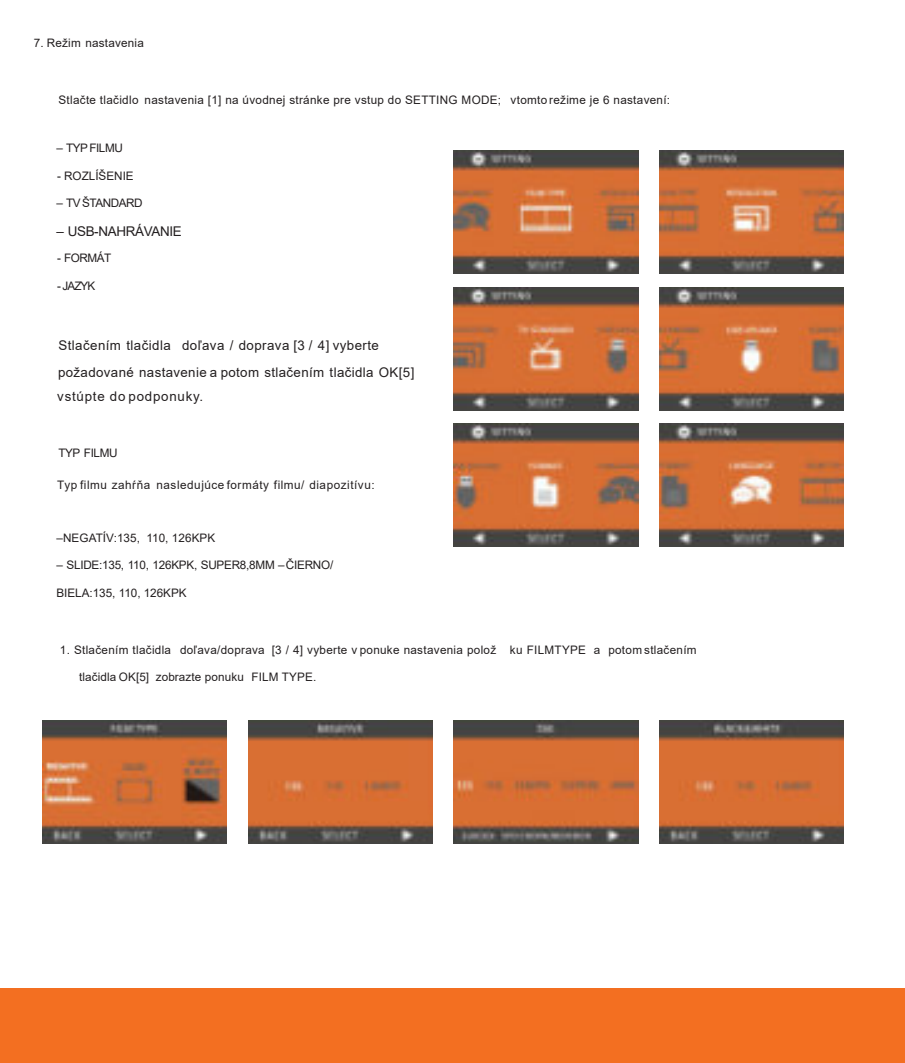
<style>
.page{position:relative;width:905px;height:1063px;background:#fff}
.page>*{position:absolute;margin:0;border:0;box-sizing:border-box;transform-origin:0 0}
.t1{font:13.5px "Arial";letter-spacing:-.025em;color:#231f20}
.t2{font:13.25px/23.8px "Arial";letter-spacing:.03em;color:#231f20}
.t3{font:11.75px "Arial";letter-spacing:.025em;color:#231f20}
.t4{font:11.75px "Arial";letter-spacing:.045em;color:#231f20}
.t5{font:11.75px "Arial";letter-spacing:-.02em;color:#231f20}
.t6{font:11.75px "Arial";color:#231f20}
.t7{font:11.75px "Arial";letter-spacing:.005em;color:#231f20}
.t8{font:11.75px "Arial";letter-spacing:-.035em;color:#231f20}
.t9{font:11.75px "Arial";letter-spacing:-.03em;color:#231f20}
.s1{color:#fff}
</style>
<div class="page">
<div style="left:0;top:988px;width:905px;height:74px;background:#f36f21"></div>
<img style="left:454px;top:150px;width:184px;height:123px">
<img style="left:659px;top:150px;width:185px;height:123px">
<img style="left:454px;top:287px;width:184px;height:123px">
<img style="left:659px;top:287px;width:185px;height:123px">
<img style="left:454px;top:423px;width:184px;height:123px">
<img style="left:659px;top:423px;width:185px;height:123px">
<img style="left:43px;top:720px;width:184px;height:123px">
<img style="left:248px;top:720px;width:185px;height:123px">
<img style="left:659px;top:720px;width:185px;height:123px">
<img style="left:454px;top:720px;width:184px;height:123px">
<p class="t3" style="left:17px;top:39px;width:128px"><span class="s1">30</span> 7. Režim nastavenia</p>
<p class="t3" style="left:58px;top:96px;width:613px">Stlačte tlačidlo nastavenia [1] na úvodnej stránke pre vstup do SETTING MODE; vtomto režime je 6 nastavení:</p>
<p class="t8" style="left:57px;top:143px;width:68px">– TYPFILMU</p>
<p class="t6" style="left:57px;top:171px;width:78px">- ROZLÍŠENIE</p>
<p class="t8" style="left:57px;top:199px;width:88px">– TV ŠTANDARD</p>
<p class="t1" style="left:57px;top:226px;width:127px">– USB-NAHRÁVANIE</p>
<p class="t3" style="left:57px;top:253px;width:56px">- FORMÁT</p>
<p class="t3" style="left:57px;top:281px;width:40px">- JAZYK</p>
<p class="t2" style="left:58px;top:334px;width:322px">Stlačením tlačidla doľava / doprava [3 / 4] vyberte</p>
<p class="t2" style="left:57px;top:362px;width:359px">požadované nastavenie a potom stlačením tlačidla OK[5] vstúpte do podponuky.</p>
<p class="t9" style="left:58px;top:448px;width:61px">TYP FILMU</p>
<p class="t4" style="left:57px;top:480px;width:319px">Typ filmu zahŕňa nasledujúce formáty filmu/ diapozitívu:</p>
<p class="t7" style="left:57px;top:533px;width:160px">–NEGATÍV:135, 110, 126KPK</p>
<p class="t5" style="left:57px;top:560px;width:278px">– SLIDE:135, 110, 126KPK, SUPER8,8MM –ČIERNO/</p>
<p class="t6" style="left:57px;top:588px;width:132px">BIELA:135, 110, 126KPK</p>
<p class="t3" style="left:60px;top:645px;width:638px">1. Stlačením tlačidla doľava/doprava [3 / 4] vyberte v ponuke nastavenia polož ku FILMTYPE a potom stlačením</p>
<p class="t3" style="left:79px;top:673px;width:239px">tlačidla OK[5] zobrazte ponuku FILM TYPE.</p>
</div>
